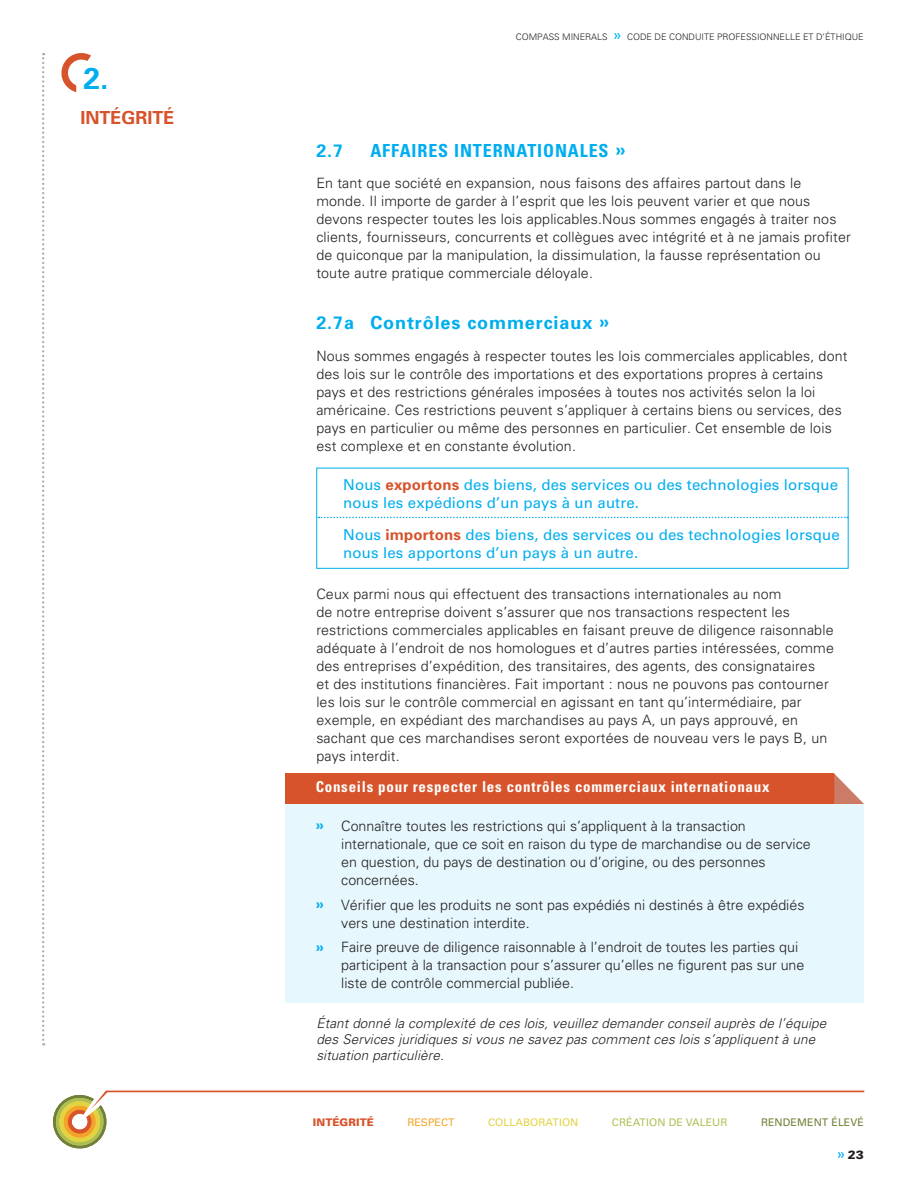
<style>
.page{position:relative;width:918px;height:1188px;background:#fff}
.page>*{position:absolute;margin:0;border:0;box-sizing:border-box;transform-origin:0 0}
.t1{font:700 30px "Univers";color:#00aeef}
.t2{font:700 18px "Univers";letter-spacing:.05em;color:#00aeef}
.t3{font:700 condensed 18px "Univers";letter-spacing:.05em;color:#00aeef}
.t4{font:700 18px "Univers";color:#d7532b}
.t5{font:15px/18px "Univers";letter-spacing:.01em;color:#00aeef}
.t6{font:700 condensed 15px "Univers";letter-spacing:.05em;color:#fff}
.t7{font:300 14.25px/18px "Univers 45";letter-spacing:.01em;color:#231f20}
.t8{font:italic 300 13.5px/16.2px "Univers 45";letter-spacing:.01em;color:#231f20}
.t9{font:900 12px "Univers 75";color:#231f20}
.t10{font:10.5px "Univers";letter-spacing:.01em;color:#aec055}
.t11{font:10.5px "Univers";letter-spacing:.01em;color:#6f8035}
.t12{font:10.5px "Univers";letter-spacing:.01em;color:#e3d242}
.t13{font:900 10.5px "Univers 75";letter-spacing:.01em;color:#d7532b}
.t14{font:10.5px "Univers";letter-spacing:.01em;color:#f5a427}
.t15{font:300 9px "Univers 45";color:#231f20}
.s1{font-family:"Univers";font-weight:400;font-stretch:expanded;font-size:15px;color:#00aeef}
.s2{font-stretch:normal}
.s3{font-weight:700;color:#d7532b}
.s4{font-family:"Univers";font-weight:700;color:#00aeef}
</style>
<div class="page">
<svg style="left:53px;top:1091px;width:811px;height:58px"></svg>
<svg style="left:42px;top:53px;width:2px;height:992px"></svg>
<svg style="left:61px;top:53px;width:30px;height:39px"></svg>
<svg style="left:316px;top:467px;width:533px;height:102px"></svg>
<svg style="left:318px;top:517px;width:530px;height:1px"></svg>
<div style="left:286px;top:773px;width:578px;height:31px;background:#d7532b"></div>
<svg style="left:834px;top:773px;width:30px;height:31px"></svg>
<div style="left:286px;top:804px;width:578px;height:198px;background:#e6f7fd"></div>
<h1 class="t1" style="left:84px;top:59px;width:27px">2.</h1>
<p class="t4" style="left:81px;top:107px;width:96px">INTÉGRITÉ</p>
<p class="t15" style="left:516px;top:32px;width:349px">COMPASS MINERALS <span class="s1">»</span> CODE DE CONDUITE PROFESSIONNELLE ET D’ÉTHIQUE</p>
<p class="t2" style="left:316px;top:139px;width:28px">2.7</p>
<p class="t3" style="left:370px;top:139px;width:257px">AFFAIRES INTERNATIONALES <span class="s2">»</span></p>
<p class="t7" style="left:316px;top:174px;width:536px">En tant que société en expansion, nous faisons des affaires partout dans le monde. Il importe de garder à l’esprit que les lois peuvent varier et que nous devons respecter toutes les lois applicables.Nous sommes engagés à traiter nos clients, fournisseurs, concurrents et collègues avec intégrité et à ne jamais profiter de quiconque par la manipulation, la dissimulation, la fausse représentation ou toute autre pratique commerciale déloyale.</p>
<p class="t2" style="left:316px;top:311px;width:294px">2.7a Contrôles commerciaux »</p>
<p class="t7" style="left:316px;top:346px;width:533px">Nous sommes engagés à respecter toutes les lois commerciales applicables, dont des lois sur le contrôle des importations et des exportations propres à certains pays et des restrictions générales imposées à toutes nos activités selon la loi américaine. Ces restrictions peuvent s’appliquer à certains biens ou services, des pays en particulier ou même des personnes en particulier. Cet ensemble de lois est complexe et en constante évolution.</p>
<p class="t5" style="left:343px;top:476px;width:496px">Nous <span class="s3">exportons</span> des biens, des services ou des technologies lorsque nous les expédions d’un pays à un autre.</p>
<p class="t5" style="left:343px;top:525px;width:498px">Nous <span class="s3">importons</span> des biens, des services ou des technologies lorsque nous les apportons d’un pays à un autre.</p>
<p class="t7" style="left:316px;top:585px;width:519px">Ceux parmi nous qui effectuent des transactions internationales au nom<br>de notre entreprise doivent s’assurer que nos transactions respectent les restrictions commerciales applicables en faisant preuve de diligence raisonnable adéquate à l’endroit de nos homologues et d’autres parties intéressées, comme des entreprises d’expédition, des transitaires, des agents, des consignataires<br>et des institutions financières. Fait important : nous ne pouvons pas contourner les lois sur le contrôle commercial en agissant en tant qu’intermédiaire, par exemple, en expédiant des marchandises au pays A, un pays approuvé, en sachant que ces marchandises seront exportées de nouveau vers le pays B, un pays interdit.</p>
<p class="t6" style="left:316px;top:778px;width:455px">Conseils pour respecter les contrôles commerciaux internationaux</p>
<p class="t7" style="left:341px;top:817px;width:471px;text-indent:-25px"><span class="s4">»</span> Connaître toutes les restrictions qui s’appliquent à la transaction internationale, que ce soit en raison du type de marchandise ou de service en question, du pays de destination ou d’origine, ou des personnes concernées.</p>
<p class="t7" style="left:341px;top:895px;width:465px;text-indent:-25px"><span class="s4">»</span> Vérifier que les produits ne sont pas expédiés ni destinés à être expédiés vers une destination interdite.</p>
<p class="t7" style="left:341px;top:938px;width:465px;text-indent:-25px"><span class="s4">»</span> Faire preuve de diligence raisonnable à l’endroit de toutes les parties qui participent à la transaction pour s’assurer qu’elles ne figurent pas sur une liste de contrôle commercial publiée.</p>
<p class="t8" style="left:316px;top:1015px;width:511px">Étant donné la complexité de ces lois, veuillez demander conseil auprès de l’équipe des Services juridiques si vous ne savez pas comment ces lois s’appliquent à une situation particulière.</p>
<p class="t13" style="left:313px;top:1115px;width:62px">INTÉGRITÉ</p>
<p class="t14" style="left:407px;top:1116px;width:49px">RESPECT</p>
<p class="t12" style="left:488px;top:1116px;width:92px">COLLABORATION</p>
<p class="t10" style="left:612px;top:1116px;width:117px">CRÉATION DE VALEUR</p>
<p class="t11" style="left:761px;top:1116px;width:104px">RENDEMENT ÉLEVÉ</p>
<p class="t9" style="left:837px;top:1147px;width:29px"><span class="s1">»</span>23</p>
</div>
